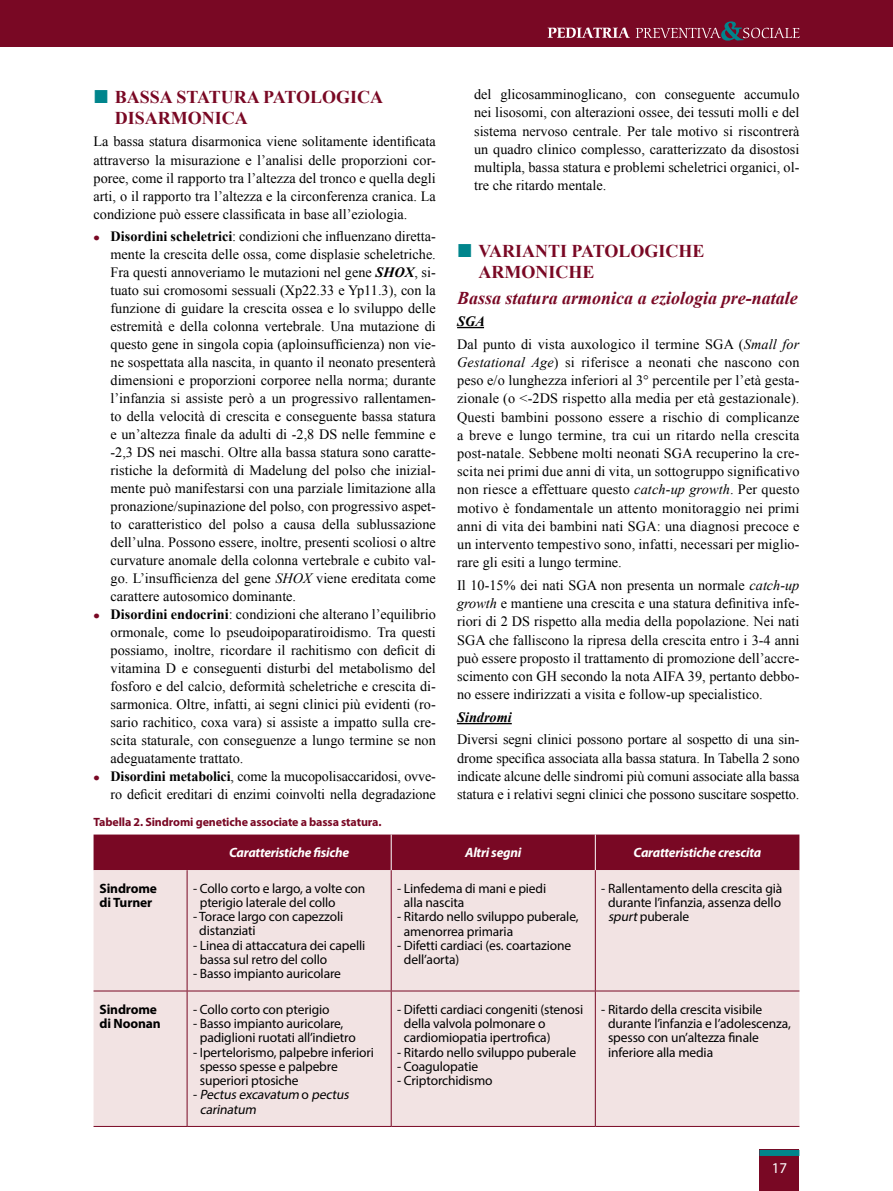
<style>
.page{position:relative;width:893px;height:1191px;background:#fff}
.page>*{position:absolute;margin:0;border:0;box-sizing:border-box;transform-origin:0 0}
.t1{font:700 18px/21px "Times New Roman";color:#790824}
.t2{font:italic 700 18px "Times New Roman";color:#790824}
.t3{font:15px "Myriad Pro";color:#fff}
.t4{font:14.25px/18px "Times New Roman";color:#000;text-align:justify}
.t5{font:italic 700 14.25px "Times New Roman";color:#000}
.t6{font:13.5px/14.2px "Myriad Pro";letter-spacing:-.01em;color:#000}
.t7{font:italic 700 13.5px "Myriad Pro";letter-spacing:-.02em;color:#fff}
.t8{font:700 13.5px/14.2px "Myriad Pro";letter-spacing:-.01em;color:#000}
.t9{font:italic 13.5px/14.2px "Myriad Pro";color:#000}
.t10{font:700 12px "Myriad Pro";letter-spacing:-.01em;color:#790824}
.s1{font-weight:700;font-size:18px;color:#790824}
.s2{font-weight:700}
.s3{font-weight:700;font-style:italic}
.s4{font-style:italic}
.s5{font-style:normal}
</style>
<div class="page">
<div style="left:0;top:0;width:893px;height:47px;background:#790824"></div>
<svg style="left:636px;top:21px;width:163px;height:20px"></svg>
<svg style="left:548px;top:28px;width:82px;height:10px"></svg>
<div style="left:759px;top:1150px;width:40px;height:41px;background:#790824"></div>
<div style="left:759px;top:1150px;width:40px;height:6px;background:#00858c"></div>
<svg style="left:457px;top:327px;width:27px;height:1px"></svg>
<hr style="left:457px;top:723px;width:55px;height:1px;background:#000">
<div style="left:94px;top:834px;width:705px;height:36px;background:#790824"></div>
<div style="left:94px;top:870px;width:705px;height:256px;background:#f2e3e3"></div>
<hr style="left:391px;top:834px;width:1px;height:36px;background:#fff">
<hr style="left:595px;top:834px;width:1px;height:36px;background:#fff">
<hr style="left:187px;top:870px;width:1px;height:120px;background:#790824">
<hr style="left:391px;top:870px;width:1px;height:120px;background:#790824">
<hr style="left:595px;top:870px;width:1px;height:120px;background:#790824">
<hr style="left:94px;top:990px;width:93px;height:1px;background:#790824">
<hr style="left:187px;top:990px;width:204px;height:1px;background:#790824">
<hr style="left:187px;top:991px;width:1px;height:135px;background:#790824">
<hr style="left:391px;top:990px;width:204px;height:1px;background:#790824">
<hr style="left:391px;top:991px;width:1px;height:135px;background:#790824">
<hr style="left:595px;top:990px;width:204px;height:1px;background:#790824">
<hr style="left:595px;top:991px;width:1px;height:135px;background:#790824">
<hr style="left:94px;top:1126px;width:93px;height:1px;background:#790824">
<hr style="left:187px;top:1126px;width:204px;height:1px;background:#790824">
<hr style="left:391px;top:1126px;width:204px;height:1px;background:#790824">
<hr style="left:595px;top:1126px;width:204px;height:1px;background:#790824">
<p class="t1" style="left:115px;top:86px;width:270px">BASSA STATURA PATOLOGICA<br>DISARMONICA</p>
<p class="t4" style="left:94px;top:132px;width:344px">La bassa statura disarmonica viene solitamente identificata attraverso la misurazione e l’analisi delle proporzioni cor&shy;poree, come il rapporto tra l’altezza del tronco e quella degli arti, o il rapporto tra l’altezza e la circonferenza cranica. La condizione può essere classificata in base all’eziologia.</p>
<p class="t4" style="left:111px;top:227px;width:327px;text-indent:-17px"><span class="s1">•</span> <span class="s2">Disordini scheletrici</span>: condizioni che influenzano diretta&shy;mente la crescita delle ossa, come displasie scheletriche.<br>Fra questi annoveriamo le mutazioni nel gene <span class="s3">SHOX</span>, si&shy;tuato sui cromosomi sessuali (Xp22.33 e Yp11.3), con la funzione di guidare la crescita ossea e lo sviluppo delle estremità e della colonna vertebrale. Una mutazione di questo gene in singola copia (aploinsufficienza) non vie&shy;ne sospettata alla nascita, in quanto il neonato presenterà dimensioni e proporzioni corporee nella norma; durante l’infanzia si assiste però a un progressivo rallentamen&shy;to della velocità di crescita e conseguente bassa statura e un’altezza finale da adulti di -2,8 DS nelle femmine e -2,3 DS nei maschi. Oltre alla bassa statura sono caratte&shy;ristiche la deformità di Madelung del polso che inizial&shy;mente può manifestarsi con una parziale limitazione alla pronazione/supinazione del polso, con progressivo aspet&shy;to caratteristico del polso a causa della sublussazione dell’ulna. Possono essere, inoltre, presenti scoliosi o altre curvature anomale della colonna vertebrale e cubito val&shy;go. L’insufficienza del gene <span class="s4">SHOX</span> viene ereditata come carattere autosomico dominante.</p>
<p class="t4" style="left:111px;top:605px;width:327px;text-indent:-17px"><span class="s1">•</span> <span class="s2">Disordini endocrini</span>: condizioni che alterano l’equilibrio ormonale, come lo pseudoipoparatiroidismo. Tra questi possiamo, inoltre, ricordare il rachitismo con deficit di vitamina D e conseguenti disturbi del metabolismo del fosforo e del calcio, deformità scheletriche e crescita di&shy;sarmonica. Oltre, infatti, ai segni clinici più evidenti (ro&shy;sario rachitico, coxa vara) si assiste a impatto sulla cre&shy;scita staturale, con conseguenze a lungo termine se non adeguatamente trattato.</p>
<p class="t4" style="left:94px;top:767px;width:344px;text-align:right"><span class="s1">•</span> <span class="s2">Disordini metabolici</span>, come la mucopolisaccaridosi, ovve&shy;ro deficit ereditari di enzimi coinvolti nella degradazione</p>
<p class="t4" style="left:474px;top:85px;width:327px">del glicosamminoglicano, con conseguente accumulo nei lisosomi, con alterazioni ossee, dei tessuti molli e del sistema nervoso centrale. Per tale motivo si riscontrerà un quadro clinico complesso, caratterizzato da disostosi multipla, bassa statura e problemi scheletrici organici, ol&shy;tre che ritardo mentale.</p>
<p class="t1" style="left:478px;top:240px;width:228px">VARIANTI PATOLOGICHE<br>ARMONICHE</p>
<p class="t2" style="left:457px;top:285px;width:342px">Bassa statura armonica a eziologia pre-natale</p>
<p class="t4" style="left:457px;top:310px;width:344px;line-height:22.5px"><span class="s3">SGA<br></span>Dal punto di vista auxologico il termine SGA (<span class="s4">Small for</span></p>
<p class="t4" style="left:457px;top:353px;width:344px"><span class="s4">Gestational Age</span>) si riferisce a neonati che nascono con peso e/o lunghezza inferiori al 3° percentile per l’età gesta&shy;zionale (o &lt;-2DS rispetto alla media per età gestazionale).<br>Questi bambini possono essere a rischio di complicanze a breve e lungo termine, tra cui un ritardo nella crescita post-natale. Sebbene molti neonati SGA recuperino la cre&shy;scita nei primi due anni di vita, un sottogruppo significativo non riesce a effettuare questo <span class="s4">catch-up growth</span>. Per questo motivo è fondamentale un attento monitoraggio nei primi anni di vita dei bambini nati SGA: una diagnosi precoce e un intervento tempestivo sono, infatti, necessari per miglio&shy;rare gli esiti a lungo termine.</p>
<p class="t4" style="left:457px;top:576px;width:344px">Il 10-15% dei nati SGA non presenta un normale <span class="s4">catch-up growth</span> e mantiene una crescita e una statura definitiva infe&shy;riori di 2 DS rispetto alla media della popolazione. Nei nati SGA che falliscono la ripresa della crescita entro i 3-4 anni può essere proposto il trattamento di promozione dell’accre&shy;scimento con GH secondo la nota AIFA 39, pertanto debbo&shy;no essere indirizzati a visita e follow-up specialistico.</p>
<p class="t5" style="left:457px;top:707px;width:56px">Sindromi</p>
<p class="t4" style="left:457px;top:730px;width:344px">Diversi segni clinici possono portare al sospetto di una sin&shy;drome specifica associata alla bassa statura. In Tabella 2 sono indicate alcune delle sindromi più comuni associate alla bassa statura e i relativi segni clinici che possono suscitare sospetto.</p>
<p class="t10" style="left:94px;top:814px;width:289px">Tabella 2. Sindromi genetiche associate a bassa statura.</p>
<p class="t7" style="left:229px;top:844px;width:122px">Caratteristiche fisiche</p>
<p class="t7" style="left:465px;top:844px;width:58px">Altri segni</p>
<p class="t7" style="left:634px;top:844px;width:129px">Caratteristiche crescita</p>
<p class="t8" style="left:100px;top:880px;width:59px">Sindrome di Turner</p>
<p class="t6" style="left:200px;top:881px;width:167px;text-indent:-7px">- Collo corto e largo, a volte con pterigio laterale del collo</p>
<p class="t6" style="left:199px;top:909px;width:146px;text-indent:-6px">- Torace largo con capezzoli distanziati</p>
<p class="t6" style="left:200px;top:938px;width:167px;text-indent:-7px">- Linea di attaccatura dei capelli bassa sul retro del collo</p>
<p class="t6" style="left:193px;top:966px;width:149px">- Basso impianto auricolare</p>
<p class="t6" style="left:404px;top:881px;width:144px;text-indent:-7px">- Linfedema di mani e piedi alla nascita</p>
<p class="t6" style="left:404px;top:909px;width:176px;text-indent:-7px">- Ritardo nello sviluppo puberale, amenorrea primaria</p>
<p class="t6" style="left:404px;top:938px;width:169px;text-indent:-7px">- Difetti cardiaci (es. coartazione dell’aorta)</p>
<p class="t6" style="left:608px;top:881px;width:176px;text-align:justify;text-indent:-7px">- Rallentamento della crescita già durante l’infanzia, assenza dello <span class="s4">spurt</span>puberale</p>
<p class="t8" style="left:100px;top:1001px;width:63px">Sindrome di Noonan</p>
<p class="t6" style="left:193px;top:1002px;width:138px">- Collo corto con pterigio</p>
<p class="t6" style="left:200px;top:1016px;width:157px;text-indent:-7px">- Basso impianto auricolare, padiglioni ruotati all’indietro</p>
<p class="t6" style="left:200px;top:1044px;width:176px;text-indent:-7px">- Ipertelorismo, palpebre inferiori spesso spesse e palpebre superiori ptosiche</p>
<p class="t9" style="left:200px;top:1087px;width:153px;text-indent:-7px"><span class="s5">-</span> Pectusexcavatum <span class="s5">o</span> pectus carinatum</p>
<p class="t6" style="left:404px;top:1002px;width:181px;text-indent:-7px">- Difetti cardiaci congeniti (stenosi della valvola polmonare o cardiomiopatia ipertrofica)</p>
<p class="t6" style="left:397px;top:1044px;width:180px">- Ritardo nello sviluppo puberale</p>
<p class="t6" style="left:397px;top:1059px;width:82px">- Coagulopatie</p>
<p class="t6" style="left:397px;top:1073px;width:97px">- Criptorchidismo</p>
<p class="t6" style="left:608px;top:1002px;width:184px;text-indent:-7px">- Ritardo della crescita visibile durante l’infanzia e l’adolescenza, spesso con un’altezza finale inferiore alla media</p>
<p class="t3" style="left:772px;top:1158px;width:17px">17</p>
</div>
